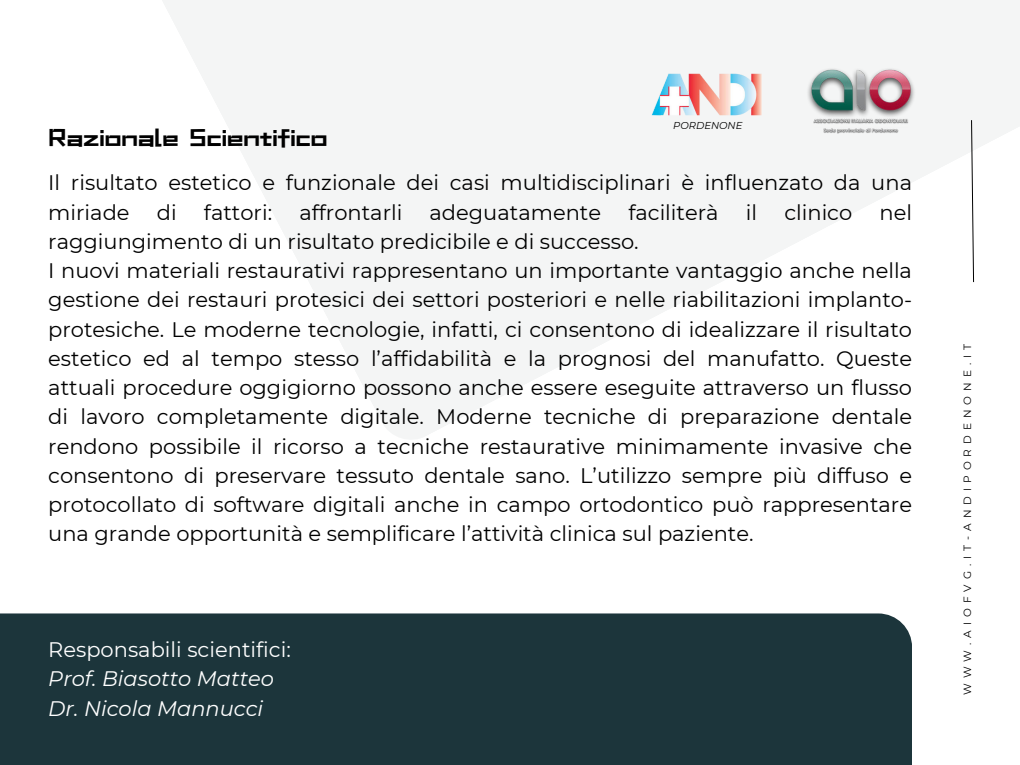
<style>
.page{position:relative;width:1020px;height:765px;background:#fff}
.page>*{position:absolute;margin:0;border:0;box-sizing:border-box;transform-origin:0 0}
.t1{font:29.8px "Canva Cool Black Latin";color:#000}
.t2{font:21px/29.2px "Montserrat";color:#000}
.t3{font:italic 21px/29.2px "Montserrat";color:#fff}
.t4{font:21px "Montserrat";color:#fff}
.t5{font:10.5px "Montserrat";letter-spacing:.475em;color:#000}
.t6{font:italic 10px "Montserrat";color:#000}
</style>
<div class="page">
<div style="left:0;top:613px;width:912px;height:152px;background:#1c353b"></div>
<svg style="left:162px;top:0;width:858px;height:439px;fill:#f4f5f5"></svg>
<svg style="left:971px;top:119px;width:3px;height:164px"></svg>
<img style="left:648px;top:43px;width:116px;height:107px">
<img style="left:803px;top:61px;width:115px;height:73px">
<h1 class="t1" style="left:48px;top:120px;width:281px">Razionale Scientifico</h1>
<p class="t6" style="left:673px;top:118px;width:71px">PORDENONE</p>
<p class="t2" style="left:48px;top:168px;width:865px">Il risultato estetico e funzionale dei casi multidisciplinari è influenzato da una miriade</p>
<p class="t2" style="left:157px;top:197px;width:21px">di</p>
<p class="t2" style="left:204px;top:197px;width:70px">fattori:</p>
<p class="t2" style="left:299px;top:197px;width:105px">affrontarli</p>
<p class="t2" style="left:430px;top:197px;width:173px">adeguatamente</p>
<p class="t2" style="left:628px;top:197px;width:92px">faciliterà</p>
<p class="t2" style="left:746px;top:197px;width:13px">il</p>
<p class="t2" style="left:784px;top:197px;width:69px">clinico</p>
<p class="t2" style="left:880px;top:197px;width:34px">nel</p>
<p class="t2" style="left:48px;top:226px;width:865px">raggiungimento di un risultato predicibile e di successo.<br>I nuovi materiali restaurativi rappresentano un importante vantaggio anche nella gestione dei restauri protesici dei settori posteriori e nelle riabilitazioni implanto&shy;protesiche. Le moderne tecnologie, infatti, ci consentono di idealizzare il risultato estetico ed al tempo stesso l’affidabilità e la prognosi del manufatto. Queste attuali procedure oggigiorno possono anche essere eseguite attraverso un flusso di lavoro completamente digitale. Moderne tecniche di preparazione dentale rendono possibile il ricorso a tecniche restaurative minimamente invasive che consentono di preservare tessuto dentale sano. L’utilizzo sempre più diffuso e protocollato di software digitali anche in campo ortodontico può rappresentare una grande opportunità e semplificare l’attività clinica sul paziente.</p>
<p class="t4" style="left:48px;top:635px;width:244px">Responsabili scientifici:</p>
<p class="t3" style="left:48px;top:663px;width:227px">Prof. Biasotto Matteo<br>Dr. Nicola Mannucci</p>
<p class="t5" style="left:960px;top:695px;width:353px;rotate:-90deg">WWW.AIOFVG.IT-ANDIPORDENONE.IT</p>
</div>
